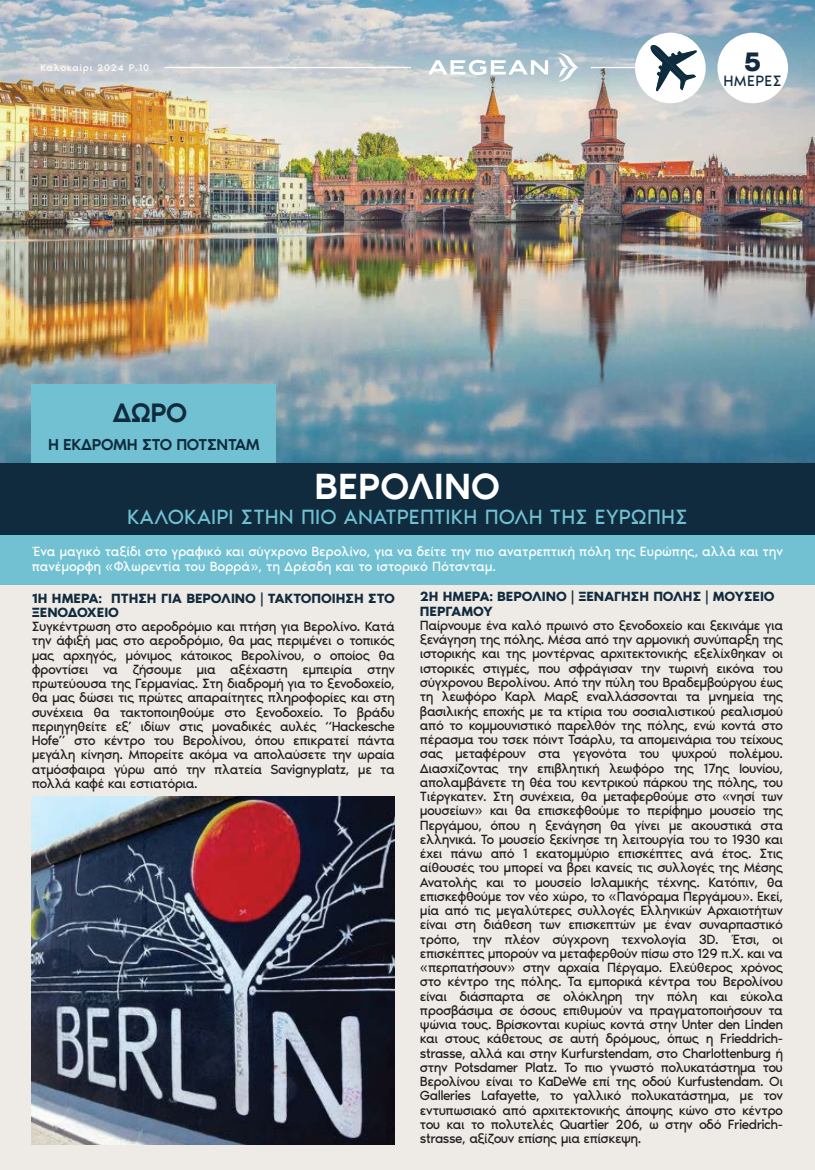
<style>
.page{position:relative;width:815px;height:1170px;background:#fff}
.page>*{position:absolute;margin:0;border:0;box-sizing:border-box;transform-origin:0 0}
.t1{font:500 37.5px "Noir Pro";color:#fff}
.t2{font:500 27.5px "Noir Pro";color:#102b3e}
.t3{font:600 27.5px "Noir Pro";color:#102b3e}
.t4{font:21.25px "Noir Pro";letter-spacing:.01em;color:#71c1d3}
.t5{font:500 16.25px "Noir Pro";letter-spacing:-.02em;color:#102b3e}
.t6{font:15.38px "Noir Pro";letter-spacing:.025em;color:#102b3e}
.t7{font:13.75px/14.2px "Noir Pro";letter-spacing:-.04em;color:#231f20;text-align:justify}
.t8{font:13.75px/15px "Noir Pro";letter-spacing:-.02em;color:#fff}
.t9{font:600 13.75px/14.2px "Noir Pro";color:#102b3e}
.t10{font:10px "Noir Pro";letter-spacing:.07em;color:#fff}
</style>
<div class="page">
<div style="left:0;top:0;width:815px;height:1169px;background:#eeeae6"></div>
<img style="left:0;top:0;width:815px;height:463px">
<div style="left:32px;top:384px;width:244px;height:79px;background:#71c1d3"></div>
<div style="left:0;top:463px;width:815px;height:71px;background:#102b3e"></div>
<hr style="left:165px;top:67px;width:246px;height:1px;background:#fff">
<hr style="left:591px;top:67px;width:49px;height:1px;background:#fff">
<div style="left:717px;top:33px;width:71px;height:70px;background:#fff;border-radius:50%"></div>
<div style="left:635px;top:33px;width:71px;height:70px;background:#fff;border-radius:50%"></div>
<svg style="left:650px;top:45px;width:47px;height:46px"></svg>
<svg style="left:559px;top:53px;width:20px;height:29px"></svg>
<svg style="left:428px;top:60px;width:121px;height:15px"></svg>
<img style="left:32px;top:796px;width:363px;height:348px">
<div style="left:0;top:534px;width:815px;height:50px;background:#71c1d3"></div>
<p class="t10" style="left:40px;top:60px;width:110px">Καλοκαίρι 2024 P.10</p>
<h2 class="t3" style="left:744px;top:40px;width:19px">5</h2>
<p class="t6" style="left:723px;top:69px;width:60px">ΗΜΕΡΕΣ</p>
<h2 class="t2" style="left:113px;top:391px;width:76px">ΔΩΡΟ</h2>
<p class="t5" style="left:48px;top:431px;width:213px">Η ΕΚΔΡΟΜΗ ΣΤΟ ΠΟΤΣΝΤΑΜ</p>
<h1 class="t1" style="left:315px;top:457px;width:187px">ΒΕΡΟΛΙΝΟ</h1>
<h3 class="t4" style="left:127px;top:500px;width:562px">ΚΑΛΟΚΑΙΡΙ ΣΤΗΝ ΠΙΟ ΑΝΑΤΡΕΠΤΙΚΗ ΠΟΛΗ ΤΗΣ ΕΥΡΩΠΗΣ</h3>
<p class="t8" style="left:32px;top:543px;width:753px">Ένα μαγικό ταξίδι στο γραφικό και σύγχρονο Βερολίνο, για να δείτε την πιο ανατρεπτική πόλη της Ευρώπης, αλλά και την πανέμορφη «Φλωρεντία του Βορρά», τη Δρέσδη και το ιστορικό Πότσνταμ.</p>
<p class="t9" style="left:32px;top:590px;width:365px">1Η ΗΜΕΡΑ: ΠΤΗΣΗ ΓΙΑ ΒΕΡΟΛΙΝΟ | ΤΑΚΤΟΠΟΙΗΣΗ ΣΤΟ<br>ΞΕΝΟΔΟΧΕΙΟ</p>
<p class="t7" style="left:32px;top:618px;width:365px">Συγκέντρωση στο αεροδρόμιο και πτήση για Βερολίνο. Κατά την άφιξή μας στο αεροδρόμιο, θα μας περιμένει ο τοπικός μας αρχηγός, μόνιμος κάτοικος Βερολίνου, ο οποίος θα φροντίσει να ζήσουμε μια αξέχαστη εμπειρία στην πρωτεύουσα της Γερμανίας. Στη διαδρομή για το ξενοδοχείο, θα μας δώσει τις πρώτες απαραίτητες πληροφορίες και στη συνέχεια θα τακτοποιηθούμε στο ξενοδοχείο. Το βράδυ περιηγηθείτε εξ’ ιδίων στις μοναδικές αυλές “Ηackesche Hofe” στο κέντρο του Βερολίνου, όπου επικρατεί πάντα μεγάλη κίνηση. Μπορείτε ακόμα να απολαύσετε την ωραία ατμόσφαιρα γύρω από την πλατεία Savignyplatz, με τα πολλά καφέ και εστιατόρια.</p>
<p class="t9" style="left:420px;top:588px;width:356px">2Η ΗΜΕΡΑ: ΒΕΡΟΛΙΝΟ | ΞΕΝΑΓΗΣΗ ΠΟΛΗΣ | ΜΟΥΣΕΙΟ<br>ΠΕΡΓΑΜΟΥ</p>
<p class="t7" style="left:420px;top:617px;width:365px">Παίρνουμε ένα καλό πρωινό στο ξενοδοχείο και ξεκινάμε για ξενάγηση της πόλης. Μέσα από την αρμονική συνύπαρξη της ιστορικής και της μοντέρνας αρχιτεκτονικής εξελίχθηκαν οι ιστορικές στιγμές, που σφράγισαν την τωρινή εικόνα του σύγχρονου Βερολίνου. Από την πύλη του Βραδεμβούργου έως τη λεωφόρο Καρλ Μαρξ εναλλάσσονται τα μνημεία της βασιλικής εποχής με τα κτίρια του σοσιαλιστικού ρεαλισμού από το κομμουνιστικό παρελθόν της πόλης, ενώ κοντά στο πέρασμα του τσεκ πόιντ Τσάρλυ, τα απομεινάρια του τείχους σας μεταφέρουν στα γεγονότα του ψυχρού πολέμου.<br>Διασχίζοντας την επιβλητική λεωφόρο της 17ης Ιουνίου, απολαμβάνετε τη θέα του κεντρικού πάρκου της πόλης, του Τιέργκατεν. Στη συνέχεια, θα μεταφερθούμε στο «νησί των μουσείων» και θα επισκεφθούμε το περίφημο μουσείο της Περγάμου, όπου η ξενάγηση θα γίνει με ακουστικά στα ελληνικά. Το μουσείο ξεκίνησε τη λειτουργία του το 1930 και έχει πάνω από 1 εκατομμύριο επισκέπτες ανά έτος. Στις αίθουσές του μπορεί να βρει κανείς τις συλλογές της Μέσης Ανατολής και το μουσείο Ισλαμικής τέχνης. Κατόπιν, θα επισκεφθούμε τον νέο χώρο, το «Πανόραμα Περγάμου». Εκεί, μία από τις μεγαλύτερες συλλογές Ελληνικών Αρχαιοτήτων είναι στη διάθεση των επισκεπτών με έναν συναρπαστικό τρόπο, την πλέον σύγχρονη τεχνολογία 3D. Έτσι, οι επισκέπτες μπορούν να μεταφερθούν πίσω στο 129 π.Χ. και να «περπατήσουν» στην αρχαία Πέργαμο. Ελεύθερος χρόνος στο κέντρο της πόλης. Τα εμπορικά κέντρα του Βερολίνου είναι διάσπαρτα σε ολόκληρη την πόλη και εύκολα προσβάσιμα σε όσους επιθυμούν να πραγματοποιήσουν τα ψώνια τους. Βρίσκονται κυρίως κοντά στην Unter den Linden και στους κάθετους σε αυτή δρόμους, όπως η Frieddrich&shy;strasse, αλλά και στην Kurfurstendam, στο Charlottenburg ή στην Potsdamer Platz. Το πιο γνωστό πολυκατάστημα του Βερολίνου είναι το KaDeWe επί της οδού Kurfustendam. Οι Galleries Lafayette, το γαλλικό πολυκατάστημα, με τον εντυπωσιακό από αρχιτεκτονικής άποψης κώνο στο κέντρο του και το πολυτελές Quartier 206, ω στην οδό Friedrich&shy;strasse, αξίζουν επίσης μια επίσκεψη.</p>
</div>
